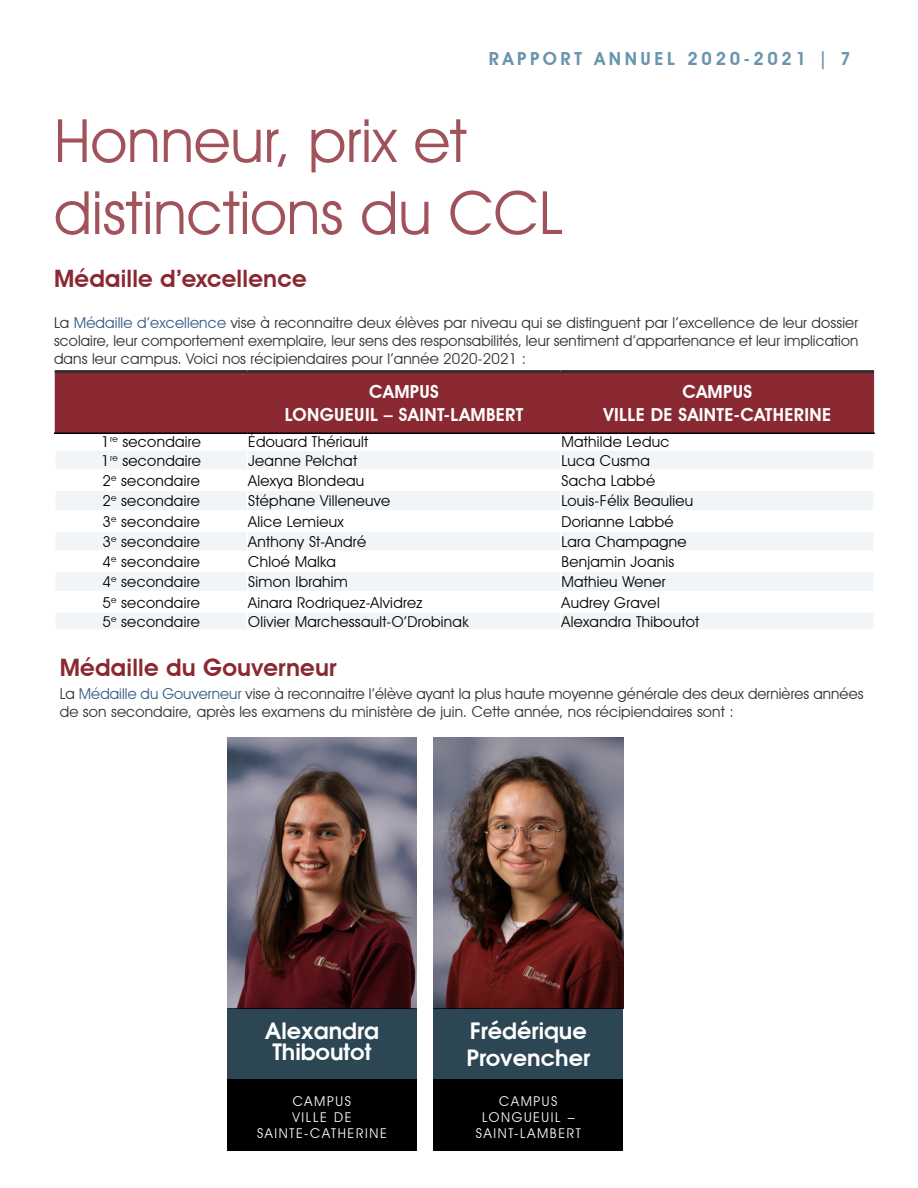
<style>
.page{position:relative;width:918px;height:1188px;background:#fff}
.page>*{position:absolute;margin:0;border:0;box-sizing:border-box;transform-origin:0 0}
.t1{font:60px/72px "Avant Garde IT Cby BT";color:#8a2932}
.t2{font:600 24px "Avant Garde IT Cby BT";letter-spacing:.01em;color:#8a2932}
.Nom_des_employés{font:600 22.5px/21px "Avant Garde";color:#fff;text-align:center}
.Text_centered{font:600 18px/22.5px "Avant Garde IT Cby BT";letter-spacing:.02em;color:#fff;text-align:center}
.t3{font:600 18px "Avant Garde IT Cby BT";letter-spacing:.2em;color:#6894ad}
.t4{font:15px/18px "Avant Garde IT Cby BT";letter-spacing:.01em;color:#342d30;text-align:justify}
.Text_centered-2{font:15px "Avant Garde IT Cby BT";letter-spacing:.02em;color:#000}
.Text_right{font:15px "Avant Garde IT Cby BT";letter-spacing:.02em;color:#000}
.Position_du_personne{font:13.5px/16.2px "Avant Garde IT Cby BT";letter-spacing:.12em;color:#fff;text-align:center}
.s1{color:#345984}
</style>
<div class="page">
<img style="left:227px;top:737px;width:190px;height:271px">
<img style="left:434px;top:737px;width:189px;height:271px">
<div style="left:227px;top:1008px;width:190px;height:107px;background:#2c4654"></div>
<div style="left:434px;top:1008px;width:189px;height:107px;background:#2c4654"></div>
<div style="left:227px;top:1079px;width:190px;height:72px;background:#000"></div>
<div style="left:434px;top:1079px;width:189px;height:72px;background:#000"></div>
<div style="left:55px;top:373px;width:819px;height:60px;background:#8a2932"></div>
<svg style="left:56px;top:451px;width:817px;height:178px;fill:#f1f5f7"></svg>
<hr style="left:55px;top:370px;width:193px;height:3px;background:#342d30">
<hr style="left:248px;top:370px;width:313px;height:3px;background:#342d30">
<hr style="left:561px;top:370px;width:313px;height:3px;background:#342d30">
<hr style="left:54px;top:433px;width:194px;height:1px;background:#000">
<hr style="left:248px;top:433px;width:313px;height:1px;background:#000">
<hr style="left:561px;top:433px;width:314px;height:1px;background:#000">
<hr style="left:248px;top:469px;width:313px;height:2px;background:#fff">
<hr style="left:561px;top:469px;width:314px;height:2px;background:#fff">
<hr style="left:248px;top:490px;width:313px;height:1px;background:#fff">
<hr style="left:561px;top:490px;width:314px;height:1px;background:#fff">
<hr style="left:248px;top:510px;width:313px;height:1px;background:#fff">
<hr style="left:561px;top:510px;width:314px;height:1px;background:#fff">
<hr style="left:248px;top:530px;width:313px;height:2px;background:#fff">
<hr style="left:561px;top:530px;width:314px;height:2px;background:#fff">
<hr style="left:248px;top:550px;width:313px;height:2px;background:#fff">
<hr style="left:561px;top:550px;width:314px;height:2px;background:#fff">
<hr style="left:248px;top:571px;width:313px;height:1px;background:#fff">
<hr style="left:561px;top:571px;width:314px;height:1px;background:#fff">
<hr style="left:54px;top:611px;width:194px;height:2px;background:#fff">
<svg style="left:247px;top:451px;width:1px;height:178px"></svg>
<svg style="left:560px;top:451px;width:1px;height:178px"></svg>
<hr style="left:54px;top:469px;width:194px;height:2px;background:#fff">
<hr style="left:54px;top:490px;width:194px;height:1px;background:#fff">
<hr style="left:54px;top:510px;width:194px;height:1px;background:#fff">
<hr style="left:54px;top:530px;width:194px;height:2px;background:#fff">
<hr style="left:54px;top:550px;width:194px;height:2px;background:#fff">
<hr style="left:54px;top:571px;width:194px;height:1px;background:#fff">
<hr style="left:54px;top:591px;width:194px;height:1px;background:#fff">
<hr style="left:248px;top:591px;width:313px;height:1px;background:#fff">
<hr style="left:248px;top:611px;width:313px;height:2px;background:#fff">
<hr style="left:561px;top:591px;width:314px;height:1px;background:#fff">
<hr style="left:561px;top:611px;width:314px;height:2px;background:#fff">
<p class="t3" style="left:489px;top:48px;width:363px">RAPPORT ANNUEL 2020-2021 | 7</p>
<h1 class="t1" style="left:54px;top:104px;width:511px">Honneur, prix et distinctions du CCL</h1>
<p class="t2" style="left:54px;top:265px;width:254px">Médaille d’excellence</p>
<p class="t4" style="left:54px;top:314px;width:806px">La <span class="s1">Médaille d’excellence</span> vise à reconnaitre deux élèves par niveau qui se distinguent par l’excellence de leur dossier scolaire, leur comportement exemplaire, leur sens des responsabilités, leur sentiment d’appartenance et leur implication dans leur campus. Voici nos récipiendaires pour l’année 2020-2021 :</p>
<p class="Text_centered" style="left:369px;top:380px;width:71px">CAMPUS</p>
<p class="Text_centered" style="left:285px;top:403px;width:240px">LONGUEUIL – SAINT-LAMBERT</p>
<p class="Text_centered" style="left:604px;top:380px;width:229px">CAMPUS<br>VILLE DE SAINTE-CATHERINE</p>
<p class="Text_right" style="left:101px;top:433px;width:101px">1<sup>re</sup> secondaire</p>
<p class="Text_centered-2" style="left:248px;top:433px;width:122px">Édouard Thériault</p>
<p class="Text_centered-2" style="left:561px;top:433px;width:110px">Mathilde Leduc</p>
<p class="Text_right" style="left:101px;top:451px;width:101px">1<sup>re</sup> secondaire</p>
<p class="Text_centered-2" style="left:248px;top:451px;width:110px">Jeanne Pelchat</p>
<p class="Text_centered-2" style="left:561px;top:451px;width:90px">Luca Cusma</p>
<p class="Text_right" style="left:102px;top:472px;width:99px">2<sup>e</sup> secondaire</p>
<p class="Text_centered-2" style="left:248px;top:472px;width:117px">Alexya Blondeau</p>
<p class="Text_centered-2" style="left:561px;top:472px;width:95px">Sacha Labbé</p>
<p class="Text_right" style="left:102px;top:492px;width:99px">2<sup>e</sup> secondaire</p>
<p class="Text_centered-2" style="left:248px;top:492px;width:144px">Stéphane Villeneuve</p>
<p class="Text_centered-2" style="left:561px;top:492px;width:133px">Louis-Félix Beaulieu</p>
<p class="Text_right" style="left:102px;top:512px;width:99px">3<sup>e</sup> secondaire</p>
<p class="Text_centered-2" style="left:248px;top:512px;width:97px">Alice Lemieux</p>
<p class="Text_centered-2" style="left:561px;top:512px;width:114px">Dorianne Labbé</p>
<p class="Text_right" style="left:102px;top:532px;width:99px">3<sup>e</sup> secondaire</p>
<p class="Text_centered-2" style="left:248px;top:532px;width:119px">Anthony St-André</p>
<p class="Text_centered-2" style="left:561px;top:532px;width:127px">Lara Champagne</p>
<p class="Text_right" style="left:102px;top:553px;width:99px">4<sup>e</sup> secondaire</p>
<p class="Text_centered-2" style="left:248px;top:553px;width:89px">Chloé Malka</p>
<p class="Text_centered-2" style="left:561px;top:553px;width:114px">Benjamin Joanis</p>
<p class="Text_right" style="left:102px;top:573px;width:99px">4<sup>e</sup> secondaire</p>
<p class="Text_centered-2" style="left:248px;top:573px;width:101px">Simon Ibrahim</p>
<p class="Text_centered-2" style="left:561px;top:573px;width:106px">Mathieu Wener</p>
<p class="Text_right" style="left:102px;top:593px;width:99px">5<sup>e</sup> secondaire</p>
<p class="Text_centered-2" style="left:248px;top:593px;width:176px">Ainara Rodriquez-Alvidrez</p>
<p class="Text_centered-2" style="left:561px;top:593px;width:100px">Audrey Gravel</p>
<p class="Text_right" style="left:102px;top:612px;width:99px">5<sup>e</sup> secondaire</p>
<p class="Text_centered-2" style="left:248px;top:612px;width:222px">Olivier Marchessault-O’Drobinak</p>
<p class="Text_centered-2" style="left:561px;top:612px;width:139px">Alexandra Thiboutot</p>
<p class="t2" style="left:60px;top:653px;width:278px">Médaille du Gouverneur</p>
<p class="t4" style="left:60px;top:684px;width:805px">La <span class="s1">Médaille du Gouverneur</span> vise à reconnaitre l’élève ayant la plus haute moyenne générale des deux dernières années de son secondaire, après les examens du ministère de juin. Cette année, nos récipiendaires sont :</p>
<p class="Nom_des_employés" style="left:265px;top:1020px;width:116px">Alexandra<br>Thiboutot</p>
<p class="Nom_des_employés" style="left:470px;top:1020px;width:118px">Frédérique</p>
<p class="Nom_des_employés" style="left:466px;top:1047px;width:125px">Provencher</p>
<p class="Position_du_personne" style="left:257px;top:1093px;width:131px">CAMPUS<br>VILLE DE<br>SAINTE-CATHERINE</p>
<p class="Position_du_personne" style="left:476px;top:1093px;width:106px">CAMPUS<br>LONGUEUIL –<br>SAINT-LAMBERT</p>
</div>
